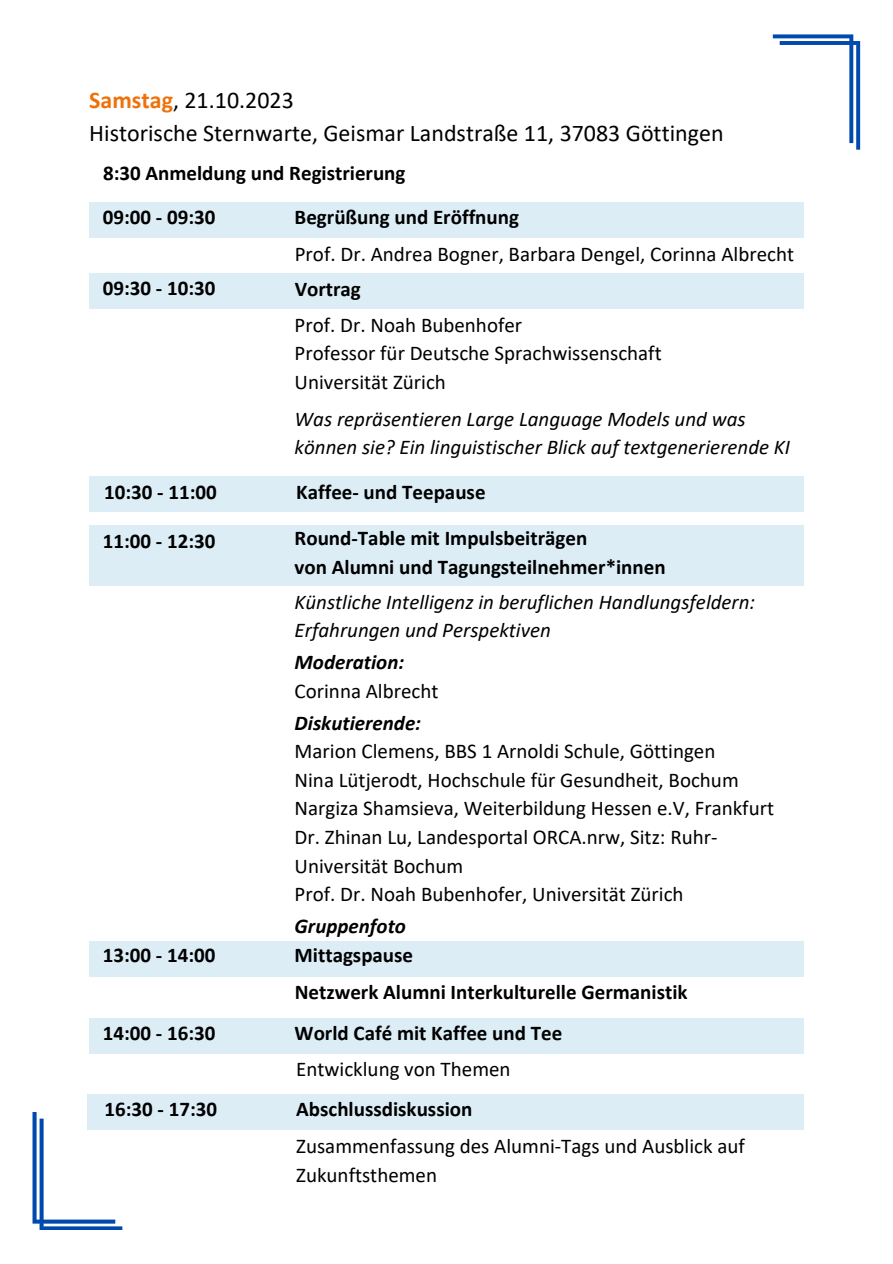
<style>
.page{position:relative;width:893px;height:1264px;background:#fff}
.page>*{position:absolute;margin:0;border:0;box-sizing:border-box;transform-origin:0 0}
.t1{font:24px/32.5px "Calibri";color:#000}
.t2{font:21px/28.7px "Calibri";color:#000}
.t3{font:700 21px/44.4px "Calibri";color:#000}
.t4{font:italic 21px/28.7px "Calibri";color:#000}
.t5{font:italic 700 21px "Calibri";color:#000}
.s1{font-weight:700;color:#ef7109}
</style>
<div class="page">
<div style="left:89px;top:525px;width:714px;height:60px;background:#dcedf6"></div>
<div style="left:89px;top:202px;width:714px;height:35px;background:#dcedf6"></div>
<div style="left:89px;top:273px;width:714px;height:35px;background:#dcedf6"></div>
<div style="left:89px;top:477px;width:714px;height:35px;background:#dcedf6"></div>
<div style="left:89px;top:941px;width:714px;height:35px;background:#dcedf6"></div>
<div style="left:89px;top:1017px;width:714px;height:36px;background:#dcedf6"></div>
<div style="left:87px;top:1094px;width:716px;height:35px;background:#dcedf6"></div>
<svg style="left:772px;top:34px;width:88px;height:115px"></svg>
<svg style="left:33px;top:1112px;width:89px;height:117px"></svg>
<p class="t1" style="left:89px;top:83px;width:635px"><span class="s1">Samstag</span>, 21.10.2023<br>Historische Sternwarte, Geismar Landstraße 11, 37083 Göttingen</p>
<p class="t3" style="left:103px;top:150px;width:304px">8:30 Anmeldung und Registrierung<br>09:00 - 09:30</p>
<p class="t3" style="left:294px;top:195px;width:226px">Begrüßung und Eröffnung</p>
<p class="t2" style="left:295px;top:239px;width:501px">Prof. Dr. Andrea Bogner, Barbara Dengel, Corinna Albrecht</p>
<p class="t3" style="left:103px;top:265px;width:114px">09:30 - 10:30</p>
<p class="t3" style="left:295px;top:267px;width:68px">Vortrag</p>
<p class="t3" style="left:104px;top:469px;width:114px">10:30 - 11:00</p>
<p class="t3" style="left:103px;top:518px;width:114px">11:00 - 12:30</p>
<p class="t2" style="left:294px;top:310px;width:368px">Prof. Dr. Noah Bubenhofer<br>Professor für Deutsche Sprachwissenschaft<br>Universität Zürich</p>
<p class="t4" style="left:294px;top:403px;width:497px">Was repräsentieren Large Language Models und was können sie? Ein linguistischer Blick auf textgenerierende KI</p>
<p class="t3" style="left:296px;top:469px;width:191px">Kaffee- und Teepause</p>
<p class="t3" style="left:294px;top:524px;width:372px;line-height:28.7px">Round-Table mit Impulsbeiträgen<br>von Alumni und Tagungsteilnehmer*innen</p>
<p class="t4" style="left:294px;top:586px;width:462px">Künstliche Intelligenz in beruflichen Handlungsfeldern:<br>Erfahrungen und Perspektiven</p>
<p class="t5" style="left:294px;top:647px;width:111px">Moderation:</p>
<p class="t2" style="left:294px;top:676px;width:145px">Corinna Albrecht</p>
<p class="t5" style="left:294px;top:707px;width:128px">Diskutierende:</p>
<p class="t2" style="left:294px;top:736px;width:481px">Marion Clemens, BBS 1 Arnoldi Schule, Göttingen<br>Nina Lütjerodt, Hochschule für Gesundheit, Bochum Nargiza Shamsieva, Weiterbildung Hessen e.V, Frankfurt Dr. Zhinan Lu, Landesportal ORCA.nrw, Sitz: Ruhr-Universität Bochum<br>Prof. Dr. Noah Bubenhofer, Universität Zürich</p>
<p class="t5" style="left:294px;top:910px;width:113px">Gruppenfoto</p>
<p class="t3" style="left:103px;top:933px;width:114px">13:00 - 14:00</p>
<p class="t3" style="left:294px;top:933px;width:120px">Mittagspause</p>
<p class="t3" style="left:295px;top:969px;width:394px">Netzwerk Alumni Interkulturelle Germanistik</p>
<p class="t3" style="left:103px;top:1010px;width:114px">14:00 - 16:30</p>
<p class="t3" style="left:294px;top:1010px;width:269px">World Café mit Kaffee und Tee</p>
<p class="t2" style="left:296px;top:1054px;width:216px">Entwicklung von Themen</p>
<p class="t3" style="left:104px;top:1086px;width:114px">16:30 - 17:30</p>
<p class="t3" style="left:296px;top:1086px;width:178px">Abschlussdiskussion</p>
<p class="t2" style="left:296px;top:1130px;width:450px;line-height:29.2px">Zusammenfassung des Alumni-Tags und Ausblick auf<br>Zukunftsthemen</p>
</div>
